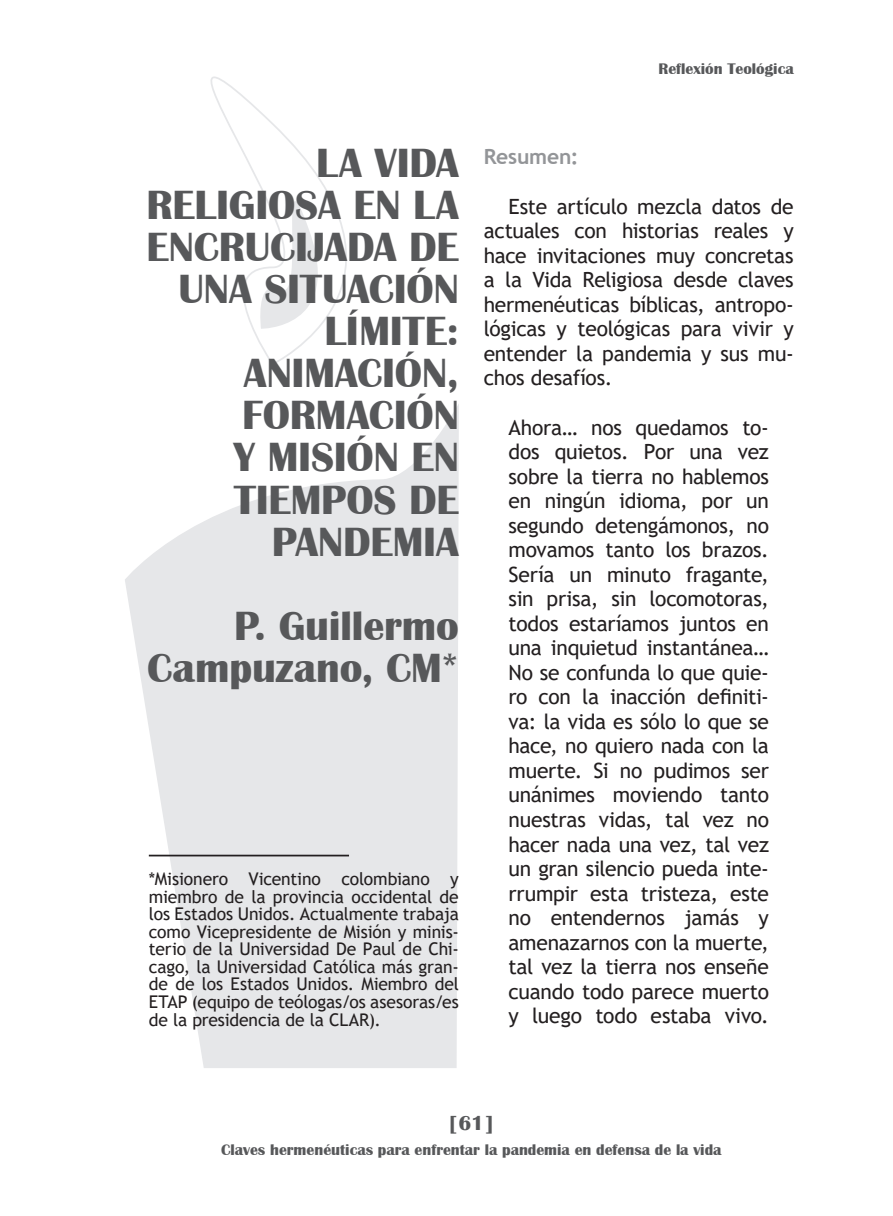
<style>
.page{position:relative;width:893px;height:1216px;background:#fff}
.page>*{position:absolute;margin:0;border:0;box-sizing:border-box;transform-origin:0 0}
.t1{font:700 42px/42px "Britannic";letter-spacing:-.005em;color:#57585a;text-align:right}
.t2{font:21px/24.5px "Trebuchet MS";letter-spacing:-.01em;color:#231f20;text-align:justify}
.t3{font:700 21px "Trebuchet MS";letter-spacing:-.01em;color:#939598}
.t4{font:700 21px "Britannic";color:#57585a}
.t5{font:17.5px/17.5px "Trebuchet MS";letter-spacing:-.005em;color:#231f20;text-align:justify}
.t6{font:700 15.75px "Britannic";color:#57585a}
</style>
<div class="page">
<svg style="left:125px;top:404px;width:334px;height:664px;fill:#e6e7e9"></svg>
<svg style="left:210px;top:76px;width:137px;height:289px"></svg>
<svg style="left:255px;top:134px;width:88px;height:195px"></svg>
<hr style="left:150px;top:854px;width:198px;height:2px;background:#231f20">
<p class="t6" style="left:658px;top:60px;width:137px">Reflexión Teológica</p>
<h1 class="t1" style="left:146px;top:143px;width:314px">LA VIDA<br>RELIGIOSA EN LA<br>ENCRUCIJADA DE<br>UNA SITUACIÓN<br>LÍMITE:<br>ANIMACIÓN,<br>FORMACIÓN<br>Y MISIÓN EN<br>TIEMPOS DE<br>PANDEMIA</h1>
<h1 class="t1" style="left:147px;top:605px;width:313px">P. Guillermo<br>Campuzano, CM*</h1>
<p class="t5" style="left:149px;top:870px;width:312px">*Misionero Vicentino colombiano y miembro de la provincia occidental de los Estados Unidos. Actualmente trabaja como Vicepresidente de Misión y minis&shy;terio de la Universidad De Paul de Chi&shy;cago, la Universidad Católica más gran&shy;de de los Estados Unidos. Miembro del ETAP (equipo de teólogas/os asesoras/es de la presidencia de la CLAR).</p>
<p class="t3" style="left:484px;top:144px;width:96px">Resumen:</p>
<p class="t2" style="left:484px;top:194px;width:312px;text-indent:25px">Este artículo mezcla datos de actuales con historias reales y hace invitaciones muy concretas a la Vida Religiosa desde claves hermenéuticas bíblicas, antropo&shy;lógicas y teológicas para vivir y entender la pandemia y sus mu&shy;chos desafíos.</p>
<p class="t2" style="left:508px;top:415px;width:262px">Ahora… nos quedamos to&shy;dos quietos. Por una vez sobre la tierra no hablemos en ningún idioma, por un segundo detengámonos, no movamos tanto los brazos.<br>Sería un minuto fragante, sin prisa, sin locomotoras, todos estaríamos juntos en una inquietud instantánea… No se confunda lo que quie&shy;ro con la inacción definiti&shy;va: la vida es sólo lo que se hace, no quiero nada con la muerte. Si no pudimos ser unánimes moviendo tanto nuestras vidas, tal vez no hacer nada una vez, tal vez un gran silencio pueda inte&shy;rrumpir esta tristeza, este no entendernos jamás y amenazarnos con la muerte, tal vez la tierra nos enseñe cuando todo parece muerto y luego todo estaba vivo.</p>
<p class="t4" style="left:448px;top:1111px;width:48px">[61]</p>
<p class="t6" style="left:221px;top:1140px;width:502px">Claves hermenéuticas para enfrentar la pandemia en defensa de la vida</p>
</div>
